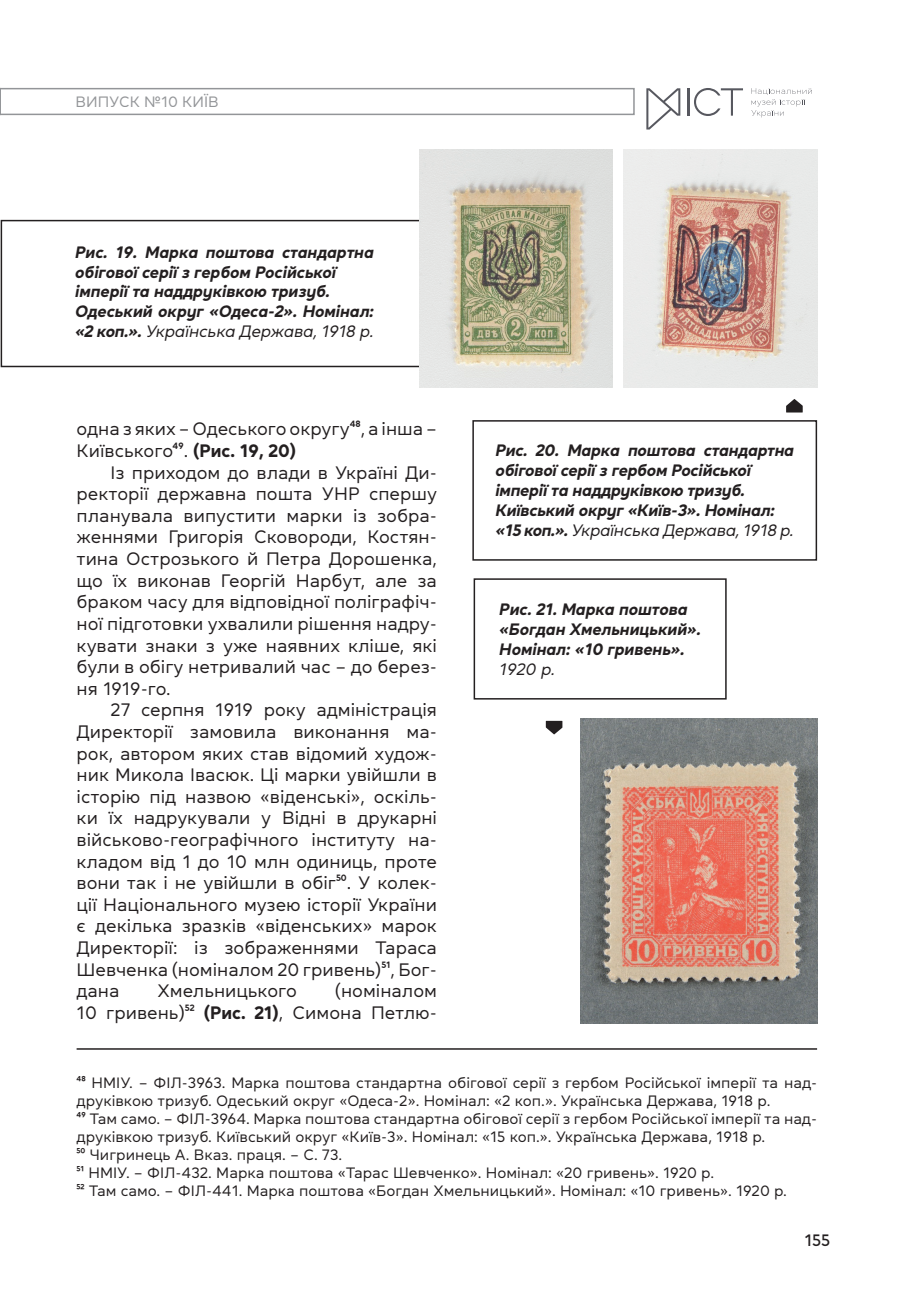
<style>
.page{position:relative;width:915px;height:1306px;background:#fff}
.page>*{position:absolute;margin:0;border:0;box-sizing:border-box;transform-origin:0 0}
.t1{font:18px/21.6px "Daikon";color:#231f20;text-align:justify}
.t2{font:italic 700 16.5px/19.8px "Daikon";letter-spacing:-.005em;color:#231f20}
.t3{font:italic 16.5px "Daikon";color:#231f20}
.t4{font:500 16.5px "Daikon";color:#231f20}
.t5{font:15px/18px "Daikon";color:#231f20}
.t6{font:15px "Daikon";color:#939598}
.s1{font-weight:400}
.s2{font-weight:700}
</style>
<div class="page">
<svg style="left:646px;top:88px;width:34px;height:41px"></svg>
<hr style="left:686px;top:88px;width:2px;height:28px;background:#57585f">
<svg style="left:694px;top:88px;width:48px;height:28px"></svg>
<svg style="left:751px;top:88px;width:60px;height:29px"></svg>
<div style="left:0;top:88px;width:634px;height:27px;border:2px solid #939598"></div>
<div style="left:473px;top:578px;width:253px;height:121px;border:2px solid #231f20"></div>
<hr style="left:77px;top:1048px;width:739px;height:1px;background:#231f20">
<div style="left:1px;top:220px;width:436px;height:147px;border:2px solid #231f20"></div>
<img style="left:419px;top:150px;width:193px;height:237px">
<img style="left:623px;top:150px;width:193px;height:237px">
<div style="left:472px;top:420px;width:344px;height:140px;border:2px solid #231f20"></div>
<img style="left:580px;top:719px;width:236px;height:304px">
<svg style="left:786px;top:399px;width:16px;height:13px"></svg>
<svg style="left:545px;top:721px;width:17px;height:13px"></svg>
<p class="t6" style="left:75px;top:91px;width:145px">ВИПУСК №10 КИЇВ</p>
<p class="t2" style="left:75px;top:241px;width:300px">Рис. 19. Марка поштова стандартна обігової серії з гербом Російської імперії та наддруківкою тризуб.<br>Одеський округ «Одеса-2». Номінал: «2 коп.». <span class="s1">Українська Держава, 1918 р.</span></p>
<p class="t1" style="left:77px;top:417px;width:362px">одна з яких – Одеського округу48, а інша –<br>Київського49. <span class="s2">(Рис. 19, 20)</span></p>
<p class="t1" style="left:77px;top:461px;width:362px;text-indent:34px">Із приходом до влади в Україні Ди&shy;ректорії державна пошта УНР спершу планувала випустити марки із зобра&shy;женнями Григорія Сковороди, Костян&shy;тина Острозького й Петра Дорошенка, що їх виконав Георгій Нарбут, але за браком часу для відповідної поліграфіч&shy;ної підготовки ухвалили рішення надру&shy;кувати знаки з уже наявних кліше, які були в обігу нетривалий час – до берез&shy;ня 1919-го.</p>
<p class="t1" style="left:77px;top:698px;width:362px;text-indent:34px">27 серпня 1919 року адміністрація Директорії замовила виконання ма&shy;рок, автором яких став відомий худож&shy;ник Микола Івасюк. Ці марки увійшли в історію під назвою «віденські», оскіль&shy;ки їх надрукували у Відні в друкарні військово-географічного інституту на&shy;кладом від 1 до 10 млн одиниць, проте вони так і не увійшли в обіг50. У колек&shy;ції Національного музею історії України є декілька зразків «віденських» марок Директорії: із зображеннями Тараса Шевченка (номіналом 20 гривень)51, Бог&shy;дана</p>
<p class="t1" style="left:77px;top:979px;width:362px;text-align:right">(номіналом<br>10 гривень)52 <span class="s2">(Рис. 21)</span>, Симона Петлю-</p>
<p class="t1" style="left:157px;top:979px;width:141px">Хмельницького</p>
<p class="t2" style="left:495px;top:440px;width:300px">Рис. 20. Марка поштова стандартна обігової серії з гербом Російської імперії та наддруківкою тризуб.<br>Київський округ «Київ-3». Номінал: «15 коп.». <span class="s1">Українська Держава, 1918 р.</span></p>
<p class="t2" style="left:499px;top:599px;width:203px">Рис. 21. Марка поштова «Богдан Хмельницький».<br>Номінал: «10 гривень».</p>
<p class="t3" style="left:499px;top:658px;width:57px">1920 р.</p>
<p class="t5" style="left:77px;top:1073px;width:741px">48 НМІУ. – ФІЛ-3963. Марка поштова стандартна обігової серії з гербом Російської імперії та над&shy;друківкою тризуб. Одеський округ «Одеса-2». Номінал: «2 коп.». Українська Держава, 1918 р.<br>49 Там само. – ФІЛ-3964. Марка поштова стандартна обігової серії з гербом Російської імперії та над&shy;друківкою тризуб. Київський округ «Київ-3». Номінал: «15 коп.». Українська Держава, 1918 р.<br>50 Чигринець А. Вказ. праця. – С. 73.<br>51 НМІУ. – ФІЛ-432. Марка поштова «Тарас Шевченко». Номінал: «20 гривень». 1920 р.<br>52 Там само. – ФІЛ-441. Марка поштова «Богдан Хмельницький». Номінал: «10 гривень». 1920 р.</p>
<p class="t4" style="left:804px;top:1228px;width:27px">155</p>
</div>
